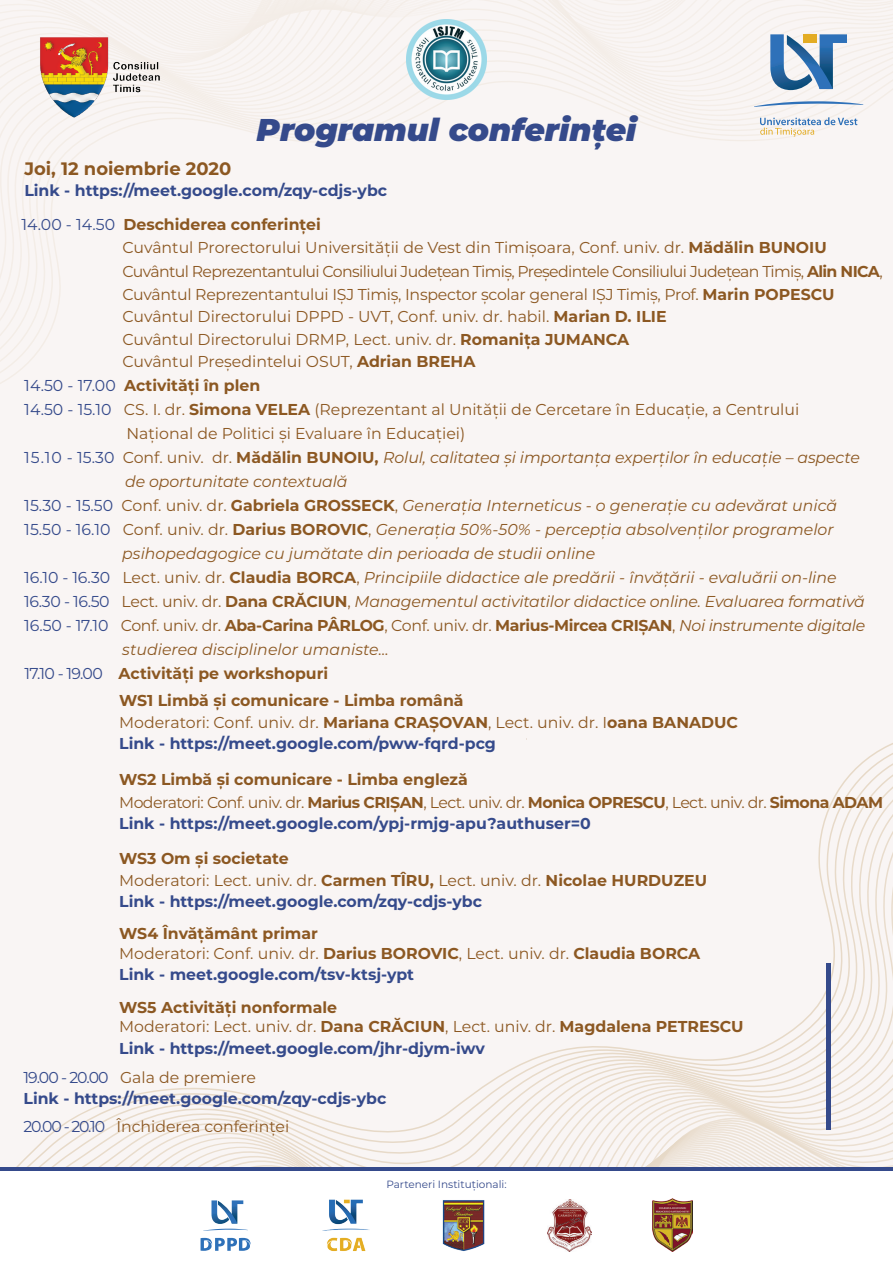
<style>
.page{position:relative;width:893px;height:1263px;background:#fff}
.page>*{position:absolute;margin:0;border:0;box-sizing:border-box;transform-origin:0 0}
.t1{font:italic 900 31.5px "Montserrat";color:#354a8b}
.t2{font:700 18px "Montserrat";color:#8c5822}
.t3{font:700 15.75px/21.9px "Montserrat";color:#8c5822}
.t4{font:italic 15.75px "Montserrat";color:#8c5822}
.t5{font:15.75px/22.5px "Montserrat";letter-spacing:-.005em;color:#8c5822}
.t6{font:700 15.75px/29.1px "Montserrat";color:#354a8b}
.t7{font:15.75px/24px "Montserrat";letter-spacing:-.04em;color:#8c5822}
.t8{font:700 15.75px "Montserrat";letter-spacing:-.02em;color:#8c5822}
.t9{font:10.5px "Montserrat";color:#354a8b}
.s1{font-weight:400;color:#354a8b}
.s2{font-weight:700}
.s3{color:#354a8b}
.s4{font-style:normal;color:#354a8b}
.s5{font-style:normal}
.s6{font-weight:700;font-style:normal}
.s7{font-weight:400}
.s8{font-weight:400;font-style:italic}
.s9{font-weight:400;color:#8c5822}
</style>
<div class="page">
<div style="left:0;top:0;width:893px;height:1167px;background:#f9f5f4"></div>
<svg style="left:521px;top:1058px;width:372px;height:6px"></svg>
<svg style="left:509px;top:1064px;width:382px;height:6px"></svg>
<svg style="left:497px;top:1070px;width:396px;height:7px"></svg>
<svg style="left:488px;top:1077px;width:404px;height:6px"></svg>
<svg style="left:170px;top:1083px;width:723px;height:6px"></svg>
<svg style="left:132px;top:1089px;width:761px;height:6px"></svg>
<svg style="left:111px;top:1095px;width:782px;height:6px"></svg>
<svg style="left:95px;top:1101px;width:798px;height:6px"></svg>
<svg style="left:82px;top:1107px;width:811px;height:6px"></svg>
<svg style="left:71px;top:1113px;width:822px;height:6px"></svg>
<svg style="left:62px;top:1119px;width:831px;height:6px"></svg>
<svg style="left:54px;top:1125px;width:837px;height:6px"></svg>
<svg style="left:47px;top:1131px;width:846px;height:6px"></svg>
<svg style="left:40px;top:1137px;width:853px;height:6px"></svg>
<svg style="left:34px;top:1143px;width:858px;height:6px"></svg>
<svg style="left:29px;top:1149px;width:864px;height:5px"></svg>
<svg style="left:23px;top:1154px;width:870px;height:6px"></svg>
<svg style="left:17px;top:1160px;width:876px;height:6px"></svg>
<svg style="left:2px;top:108px;width:865px;height:6px"></svg>
<svg style="left:0;top:102px;width:876px;height:6px"></svg>
<svg style="left:0;top:97px;width:882px;height:5px"></svg>
<svg style="left:5px;top:91px;width:885px;height:6px"></svg>
<hr style="left:826px;top:963px;width:4px;height:167px;background:#354a8b">
<img style="left:12px;top:90px;width:176px;height:53px">
<img style="left:322px;top:1199px;width:48px;height:53px">
<img style="left:548px;top:1199px;width:44px;height:52px">
<img style="left:442px;top:1200px;width:43px;height:51px">
<img style="left:652px;top:1199px;width:40px;height:52px">
<svg style="left:203px;top:1200px;width:45px;height:31px"></svg>
<svg style="left:201px;top:1238px;width:49px;height:13px"></svg>
<hr style="left:0;top:1167px;width:893px;height:4px;background:#354a8b">
<svg style="left:760px;top:117px;width:97px;height:20px"></svg>
<svg style="left:754px;top:101px;width:109px;height:6px"></svg>
<svg style="left:0;top:0;width:893px;height:90px"></svg>
<div style="left:803px;top:34px;width:13px;height:9px;background:#e3ac23"></div>
<img style="left:406px;top:19px;width:81px;height:80px">
<h1 class="t1" style="left:257px;top:106px;width:381px">Programul conferinței</h1>
<p class="t2" style="left:24px;top:155px;width:208px">Joi, 12 noiembrie 2020</p>
<p class="t6" style="left:24px;top:175px;width:364px">Link - https://meet.google.com/zqy-cdjs-ybc</p>
<p class="t3" style="left:21px;top:213px;width:301px"><span class="s1">14.00 - 14.50</span> Deschiderea conferinței</p>
<p class="t7" style="left:122px;top:235px;width:762px">Cuvântul Prorectorului Universității de Vest din Timișoara, Conf. univ. dr. <span class="s2">Mădălin BUNOIU<br></span>Cuvântul Reprezentantului Consiliului Județean Timiș, Președintele Consiliului Județean Timiș, <span class="s2">Alin NICA</span>,</p>
<p class="t5" style="left:122px;top:282px;width:714px">Cuvântul Reprezentantului IȘJ Timiș, Inspector școlar general IȘJ Timiș, Prof. <span class="s2">Marin POPESCU </span>Cuvântul Directorului DPPD - UVT, Conf. univ. dr. habil. <span class="s2">Marian D. ILIE<br></span>Cuvântul Directorului DRMP, Lect. univ. dr. <span class="s2">Romanița JUMANCA<br></span>Cuvântul Președintelui OSUT, <span class="s2">Adrian BREHA</span></p>
<p class="t3" style="left:24px;top:374px;width:238px"><span class="s1">14.50 - 17.00</span> Activități în plen</p>
<p class="t5" style="left:24px;top:398px;width:776px"><span class="s3">14.50 - 15.10</span> CS. I. dr. <span class="s2">Simona VELEA</span> (Reprezentant al Unității de Cercetare în Educație, a Centrului</p>
<p class="t5" style="left:126px;top:422px;width:340px">Național de Politici și Evaluare în Educației)</p>
<p class="t4" style="left:24px;top:447px;width:837px"><span class="s4">15.10 - 15.30</span> <span class="s5">Conf. univ. dr.</span> <span class="s6">Mădălin BUNOIU,</span> Rolul, calitatea și importanța experților în educație – aspecte</p>
<p class="t4" style="left:125px;top:471px;width:224px">de oportunitate contextuală</p>
<p class="t4" style="left:24px;top:495px;width:814px"><span class="s4">15.30 - 15.50</span> <span class="s5">Conf. univ. dr.</span> <span class="s6">Gabriela GROSSECK</span><span class="s5">,</span> Generația Interneticus - o generație cu adevărat unică</p>
<p class="t4" style="left:24px;top:519px;width:811px"><span class="s4">15.50 - 16.10</span> <span class="s5">Conf. univ. dr.</span> <span class="s6">Darius BOROVIC</span><span class="s5">,</span> Generația 50%-50% - percepția absolvenților programelor</p>
<p class="t4" style="left:122px;top:543px;width:475px">psihopedagogice cu jumătate din perioada de studii online</p>
<p class="t4" style="left:24px;top:567px;width:814px"><span class="s4">16.10 - 16.30</span> <span class="s5">Lect. univ. dr.</span> <span class="s6">Claudia BORCA</span><span class="s5">,</span> Principiile didactice ale predării - învățării - evaluării on-line</p>
<p class="t4" style="left:24px;top:591px;width:842px"><span class="s4">16.30 - 16.50</span> <span class="s5">Lect. univ. dr.</span> <span class="s6">Dana CRĂCIUN</span><span class="s5">,</span> Managementul activitatilor didactice online. Evaluarea formativă</p>
<p class="t8" style="left:24px;top:614px;width:842px"><span class="s1">16.50 - 17.10</span> <span class="s7">Conf. univ. dr.</span> Aba-Carina PÂRLOG<span class="s7">, Conf. univ. dr.</span> Marius-Mircea CRIȘAN<span class="s7">,</span> <span class="s8">Noi instrumente digitale</span></p>
<p class="t4" style="left:122px;top:639px;width:268px">studierea disciplinelor umaniste...</p>
<p class="t3" style="left:24px;top:662px;width:305px"><span class="s1">17.10 - 19.00</span> Activități pe workshopuri</p>
<p class="t3" style="left:119px;top:688px;width:620px">WS1 Limbă și comunicare - Limba română<br><span class="s7">Moderatori: Conf. univ. dr.</span> Mariana CRAȘOVAN<span class="s7">, Lect. univ. dr. I</span>oana BANADUC<br><span class="s3">Link - https://meet.google.com/pww-fqrd-pcg</span></p>
<p class="t3" style="left:119px;top:768px;width:765px">WS2 Limbă și comunicare - Limba engleză<br><span class="s7">Moderatori: Conf. univ. dr.</span> Marius CRIȘAN<span class="s7">, Lect. univ. dr.</span> Monica OPRESCU<span class="s7">, Lect. univ. dr.</span> Simona ADAM<br><span class="s3">Link - https://meet.google.com/ypj-rmjg-apu?authuser=0</span></p>
<p class="t3" style="left:119px;top:846px;width:590px">WS3 Om și societate<br><span class="s7">Moderatori: Lect. univ. dr.</span> Carmen TÎRU, <span class="s7">Lect. univ. dr.</span> Nicolae HURDUZEU<br><span class="s3">Link - https://meet.google.com/zqy-cdjs-ybc</span></p>
<p class="t3" style="left:119px;top:923px;width:583px;line-height:19.5px">WS4 Învățământ primar<br><span class="s7">Moderatori: Conf. univ. dr.</span> Darius BOROVIC<span class="s7">, Lect. univ. dr.</span> Claudia BORCA</p>
<p class="t6" style="left:119px;top:959px;width:296px">Link - meet.google.com/tsv-ktsj-ypt</p>
<p class="t3" style="left:119px;top:997px;width:626px;line-height:19.5px">WS5 Activități nonformale<br><span class="s7">Moderatori: Lect. univ. dr.</span> Dana CRĂCIUN<span class="s7">, Lect. univ. dr.</span> Magdalena PETRESCU</p>
<p class="t6" style="left:24px;top:1032px;width:463px;text-indent:96px">Link - https://meet.google.com/jhr-djym-iwv<br><span class="s7">19.00 - 20.00</span> <span class="s9">Gala de premiere</span></p>
<p class="t6" style="left:24px;top:1083px;width:364px;line-height:28.5px">Link - https://meet.google.com/zqy-cdjs-ybc<br><span class="s7">20.00 - 20.10</span> <span class="s9">Închiderea conferinței</span></p>
<p class="t9" style="left:386px;top:1177px;width:122px">Parteneri Instituționali:</p>
</div>
